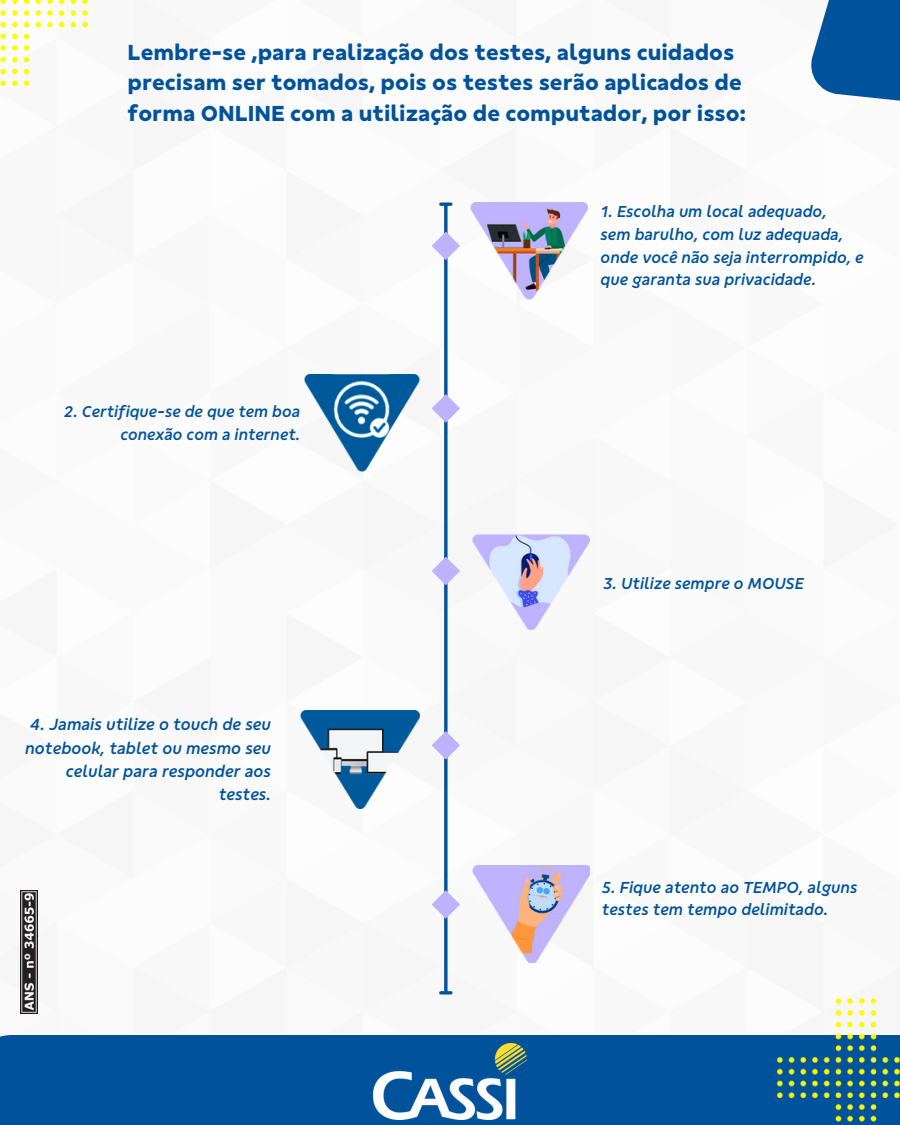
<style>
.page{position:relative;width:900px;height:1125px;background:#fff}
.page>*{position:absolute;margin:0;border:0;box-sizing:border-box;transform-origin:0 0}
.t1{font:800 21.9px/30.3px "Banco Do Brasil Textos";color:#00529b}
.t2{font:italic 500 16.35px/23.2px "Banco Do Brasil Titulos";color:#00529b;text-align:right}
.t3{font:italic 500 16.05px/22.6px "Banco Do Brasil Titulos";color:#00529b}
.t4{font:italic 500 15.9px "Banco Do Brasil Titulos";color:#00529b}
</style>
<div class="page">
<svg style="left:444px;top:206px;width:4px;height:785px;background:#266ba9"></svg>
<svg style="left:441px;top:202px;width:10px;height:4px"></svg>
<svg style="left:441px;top:991px;width:10px;height:4px"></svg>
<svg style="left:432px;top:232px;width:28px;height:28px"></svg>
<svg style="left:432px;top:394px;width:28px;height:29px"></svg>
<svg style="left:432px;top:557px;width:28px;height:28px"></svg>
<svg style="left:432px;top:731px;width:28px;height:29px"></svg>
<svg style="left:432px;top:890px;width:28px;height:29px"></svg>
<img style="left:470px;top:202px;width:117px;height:97px">
<img style="left:473px;top:534px;width:116px;height:96px">
<img style="left:473px;top:866px;width:117px;height:96px">
<img style="left:304px;top:375px;width:115px;height:96px">
<img style="left:300px;top:710px;width:120px;height:98px">
<div style="left:0;top:1035px;width:900px;height:90px;background:#00529b"></div>
<img style="left:373px;top:1044px;width:153px;height:75px">
<img style="left:20px;top:891px;width:17px;height:122px">
<img style="left:0;top:0;width:88px;height:87px">
<img style="left:777px;top:998px;width:123px;height:124px">
<svg style="left:811px;top:0;width:89px;height:101px;background:#2067a7"></svg>
<p class="t1" style="left:128px;top:37px;width:620px">Lembre-se ,para realização dos testes, alguns cuidados precisam ser tomados, pois os testes serão aplicados de forma ONLINE com a utilização de computador, por isso:</p>
<p class="t4" style="left:64px;top:402px;width:238px">2. Certifique-se de que tem boa</p>
<p class="t4" style="left:120px;top:425px;width:181px">conexão com a internet.</p>
<p class="t2" style="left:30px;top:713px;width:243px">4. Jamais utilize o touch de seu</p>
<p class="t2" style="left:25px;top:736px;width:247px">notebook, tablet ou mesmo seu celular para responder aos testes.</p>
<p class="t3" style="left:601px;top:200px;width:228px">1. Escolha um local adequado,</p>
<p class="t3" style="left:601px;top:223px;width:244px">sem barulho, com luz adequada,</p>
<p class="t3" style="left:601px;top:245px;width:265px">onde você não seja interrompido, e que garanta sua privacidade.</p>
<p class="t3" style="left:603px;top:571px;width:202px">3. Utilize sempre o MOUSE</p>
<p class="t3" style="left:602px;top:875px;width:257px">5. Fique atento ao TEMPO, alguns testes tem tempo delimitado.</p>
</div>
